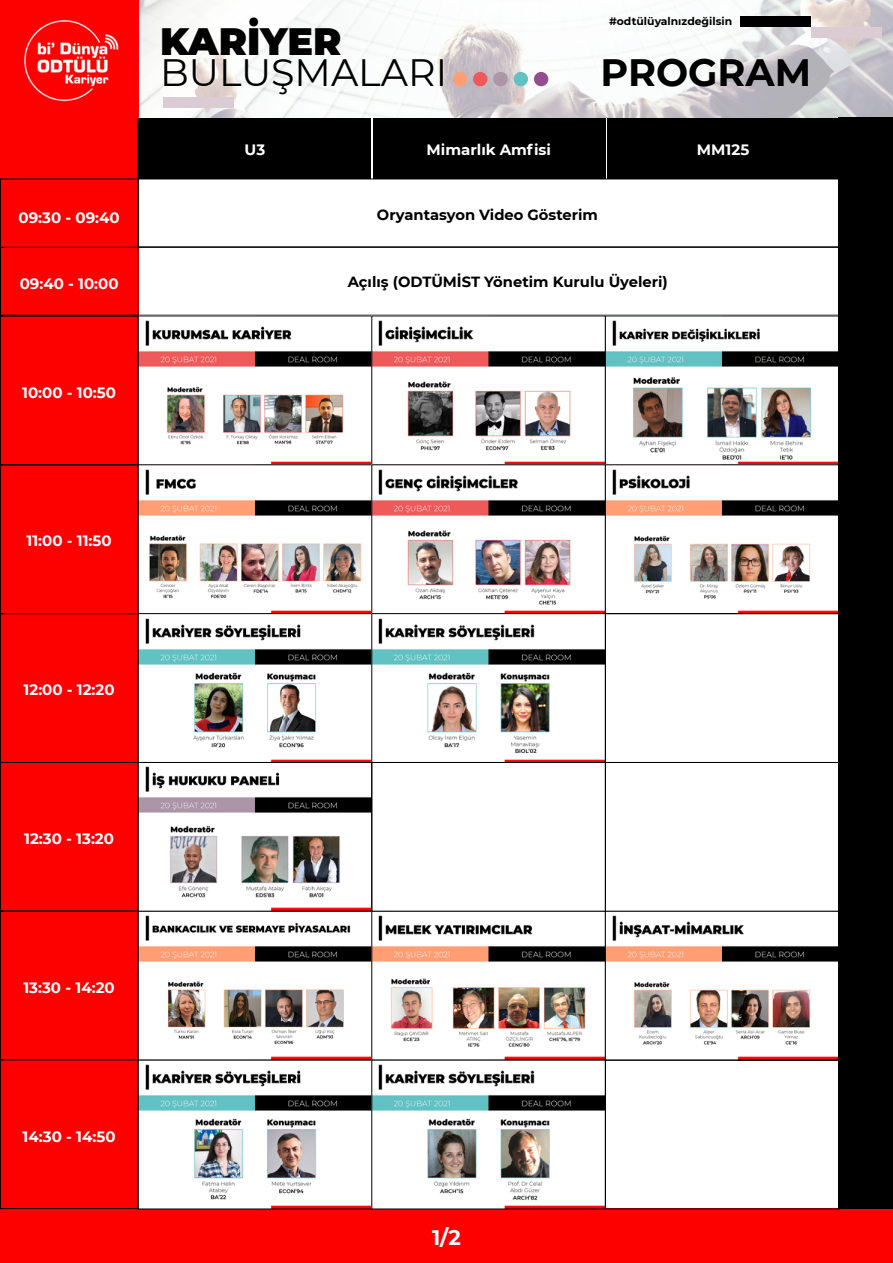
<style>
.page{position:relative;width:893px;height:1263px;background:#fff}
.page>*{position:absolute;margin:0;border:0;box-sizing:border-box;transform-origin:0 0}
.t1{font:38.1px "Montserrat";color:#000}
.t2{font:900 38.1px "Montserrat";color:#000}
.t3{font:700 38.1px "Montserrat";color:#000}
.t4{font:700 21px "Montserrat";color:#fff}
.t5{font:700 15px "Montserrat";color:#fff}
.t6{font:700 14.7px "Montserrat";color:#000}
.t7{font:700 10.8px "Montserrat";color:#000}
</style>
<div class="page">
<div style="left:0;top:1209px;width:893px;height:54px;background:#fd0000"></div>
<div style="left:0;top:118px;width:138px;height:1091px;background:#fd0000"></div>
<div style="left:0;top:247px;width:839px;height:69px;border:1px solid #000"></div>
<svg style="left:138px;top:0;width:755px;height:118px"></svg>
<svg style="left:0;top:0;width:138px;height:118px;background:#fd1616"></svg>
<div style="left:811px;top:27px;width:71px;height:11px;background:#daccd2"></div>
<div style="left:163px;top:97px;width:71px;height:11px;background:#daccd2"></div>
<div style="left:740px;top:16px;width:71px;height:11px;background:#000"></div>
<div style="left:453px;top:72px;width:14px;height:14px;background:#ff9e74;border-radius:50%"></div>
<div style="left:473px;top:72px;width:14px;height:14px;background:#ee5a5a;border-radius:50%"></div>
<div style="left:493px;top:72px;width:15px;height:14px;background:#ab95a7;border-radius:50%"></div>
<div style="left:514px;top:72px;width:14px;height:14px;background:#62c1c3;border-radius:50%"></div>
<div style="left:534px;top:72px;width:14px;height:14px;background:#924e8f;border-radius:50%"></div>
<img style="left:140px;top:320px;width:230px;height:887px">
<div style="left:138px;top:613px;width:234px;height:150px;border:1px solid #000"></div>
<div style="left:138px;top:762px;width:234px;height:150px;border:1px solid #000"></div>
<div style="left:138px;top:911px;width:234px;height:149px;border:1px solid #000"></div>
<img style="left:373px;top:320px;width:231px;height:441px">
<div style="left:371px;top:613px;width:235px;height:150px;border:1px solid #000"></div>
<div style="left:371px;top:762px;width:235px;height:150px;border:1px solid #000"></div>
<img style="left:373px;top:915px;width:231px;height:292px">
<div style="left:371px;top:911px;width:235px;height:149px;border:1px solid #000"></div>
<img style="left:607px;top:320px;width:230px;height:292px">
<div style="left:605px;top:316px;width:234px;height:149px;border:1px solid #000"></div>
<div style="left:605px;top:464px;width:234px;height:150px;border:1px solid #000"></div>
<div style="left:605px;top:613px;width:234px;height:150px;border:1px solid #000"></div>
<div style="left:605px;top:762px;width:234px;height:150px;border:1px solid #000"></div>
<div style="left:0;top:762px;width:138px;height:150px;border:1px solid #000"></div>
<div style="left:0;top:1059px;width:138px;height:150px;border:1px solid #000"></div>
<div style="left:0;top:613px;width:138px;height:150px;border:1px solid #000"></div>
<div style="left:0;top:910px;width:138px;height:150px;border:1px solid #000"></div>
<div style="left:0;top:464px;width:138px;height:150px;border:1px solid #000"></div>
<div style="left:0;top:316px;width:138px;height:149px;border:1px solid #000"></div>
<div style="left:0;top:179px;width:138px;height:137px;border:1px solid #000"></div>
<img style="left:607px;top:915px;width:230px;height:143px">
<div style="left:605px;top:911px;width:234px;height:149px;border:1px solid #000"></div>
<div style="left:605px;top:1060px;width:234px;height:149px;border:1px solid #000"></div>
<div style="left:839px;top:118px;width:54px;height:1091px;background:#000"></div>
<div style="left:138px;top:118px;width:233px;height:61px;background:#000"></div>
<div style="left:373px;top:118px;width:232px;height:61px;background:#000"></div>
<div style="left:607px;top:118px;width:230px;height:61px;background:#000"></div>
<p class="t7" style="left:609px;top:14px;width:125px">#odtülüyalnızdeğilsin</p>
<h1 class="t2" style="left:160px;top:12px;width:183px">KARİYER</h1>
<h1 class="t1" style="left:160px;top:47px;width:289px">BULUŞMALARI</h1>
<h1 class="t3" style="left:601px;top:45px;width:212px">PROGRAM</h1>
<p class="t5" style="left:245px;top:139px;width:22px">U3</p>
<p class="t5" style="left:427px;top:139px;width:126px">Mimarlık Amfisi</p>
<p class="t5" style="left:697px;top:139px;width:54px">MM125</p>
<p class="t5" style="left:18px;top:207px;width:103px">09:30 - 09:40</p>
<p class="t6" style="left:377px;top:204px;width:222px">Oryantasyon Video Gösterim</p>
<p class="t5" style="left:20px;top:273px;width:100px">09:40 - 10:00</p>
<p class="t5" style="left:22px;top:381px;width:95px">10:00 - 10:50</p>
<p class="t5" style="left:27px;top:530px;width:87px">11:00 - 11:50</p>
<p class="t5" style="left:24px;top:679px;width:92px">12:00 - 12:20</p>
<p class="t5" style="left:24px;top:828px;width:91px">12:30 - 13:20</p>
<p class="t5" style="left:23px;top:977px;width:93px">13:30 - 14:20</p>
<p class="t5" style="left:23px;top:1126px;width:94px">14:30 - 14:50</p>
<p class="t6" style="left:348px;top:272px;width:322px">Açılış (ODTÜMİST Yönetim Kurulu Üyeleri)</p>
<h2 class="t4" style="left:432px;top:1222px;width:30px">1/2</h2>
</div>
